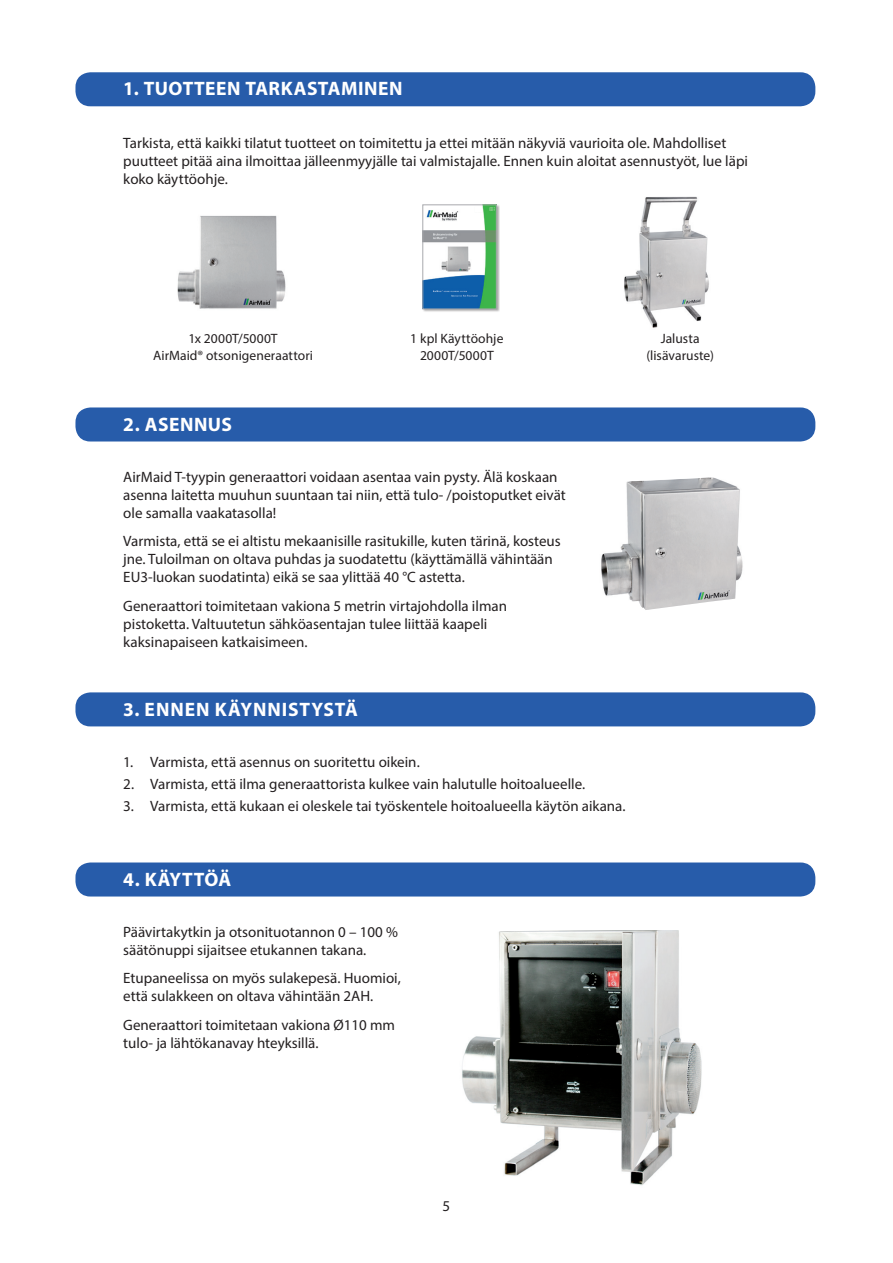
<style>
.page{position:relative;width:893px;height:1263px;background:#fff}
.page>*{position:absolute;margin:0;border:0;box-sizing:border-box;transform-origin:0 0}
.t1{font:700 19.5px "Myriad Pro";letter-spacing:.03em;color:#fff}
.t2{font:15px/18px "Myriad Pro";color:#231f20}
.t3{font:13.5px/16.2px "Myriad Pro";letter-spacing:.005em;color:#231f20;text-align:center}
</style>
<div class="page">
<img style="left:624px;top:196px;width:85px;height:132px">
<div style="left:75px;top:407px;width:740px;height:34px;background:#275caa;border-radius:15px"></div>
<div style="left:75px;top:692px;width:740px;height:34px;background:#275caa;border-radius:15px"></div>
<div style="left:75px;top:862px;width:740px;height:34px;background:#275caa;border-radius:15px"></div>
<img style="left:462px;top:930px;width:240px;height:256px">
<img style="left:601px;top:477px;width:142px;height:133px">
<div style="left:75px;top:72px;width:740px;height:34px;background:#275caa;border-radius:15px"></div>
<img style="left:177px;top:215px;width:109px;height:94px">
<div style="left:422px;top:204px;width:78px;height:109px;background:#231f20;opacity:.4"></div>
<img style="left:425px;top:207px;width:70px;height:100px">
<div style="left:423px;top:205px;width:74px;height:104px;border:1px solid #a8a9ad"></div>
<svg style="left:475px;top:207px;width:6px;height:5px"></svg>
<h1 class="t1" style="left:123px;top:76px;width:281px">1. TUOTTEEN TARKASTAMINEN</h1>
<p class="t2" style="left:123px;top:134px;width:626px">Tarkista, että kaikki tilatut tuotteet on toimitettu ja ettei mitään näkyviä vaurioita ole. Mahdolliset puutteet pitää aina ilmoittaa jälleenmyyjälle tai valmistajalle. Ennen kuin aloitat asennustyöt, lue läpi koko käyttöohje.</p>
<p class="t3" style="left:153px;top:330px;width:161px">1x 2000T/5000T<br>AirMaid® otsonigeneraattori</p>
<p class="t3" style="left:410px;top:330px;width:95px">1 kpl Käyttöohje<br>2000T/5000T</p>
<p class="t3" style="left:646px;top:330px;width:69px">Jalusta (lisävaruste)</p>
<h1 class="t1" style="left:123px;top:412px;width:110px">2. ASENNUS</h1>
<p class="t2" style="left:123px;top:468px;width:444px">AirMaid T-tyypin generaattori voidaan asentaa vain pysty. Älä koskaan asenna laitetta muuhun suuntaan tai niin, että tulo- /poistoputket eivät ole samalla vaakatasolla!</p>
<p class="t2" style="left:123px;top:532px;width:439px">Varmista, että se ei altistu mekaanisille rasitukille, kuten tärinä, kosteus jne. Tuloilman on oltava puhdas ja suodatettu (käyttämällä vähintään<br>EU3-luokan suodatinta) eikä se saa ylittää 40 °C astetta.</p>
<p class="t2" style="left:123px;top:597px;width:385px">Generaattori toimitetaan vakiona 5 metrin virtajohdolla ilman pistoketta. Valtuutetun sähköasentajan tulee liittää kaapeli kaksinapaiseen katkaisimeen.</p>
<h1 class="t1" style="left:123px;top:697px;width:236px">3. ENNEN KÄYNNISTYSTÄ</h1>
<p class="t2" style="left:123px;top:752px;width:298px">1. Varmista, että asennus on suoritettu oikein.</p>
<p class="t2" style="left:123px;top:775px;width:464px">2. Varmista, että ilma generaattorista kulkee vain halutulle hoitoalueelle.</p>
<p class="t2" style="left:123px;top:797px;width:504px">3. Varmista, että kukaan ei oleskele tai työskentele hoitoalueella käytön aikana.</p>
<h1 class="t1" style="left:123px;top:867px;width:110px">4. KÄYTTÖÄ</h1>
<p class="t2" style="left:123px;top:923px;width:276px">Päävirtakytkin ja otsonituotannon 0 – 100 % säätönuppi sijaitsee etukannen takana.</p>
<p class="t2" style="left:123px;top:969px;width:279px">Etupaneelissa on myös sulakepesä. Huomioi, että sulakkeen on oltava vähintään 2AH.</p>
<p class="t2" style="left:123px;top:1016px;width:273px">Generaattori toimitetaan vakiona Ø110 mm tulo- ja lähtökanavay hteyksillä.</p>
<p class="t2" style="left:443px;top:1196px;width:9px">5</p>
</div>
